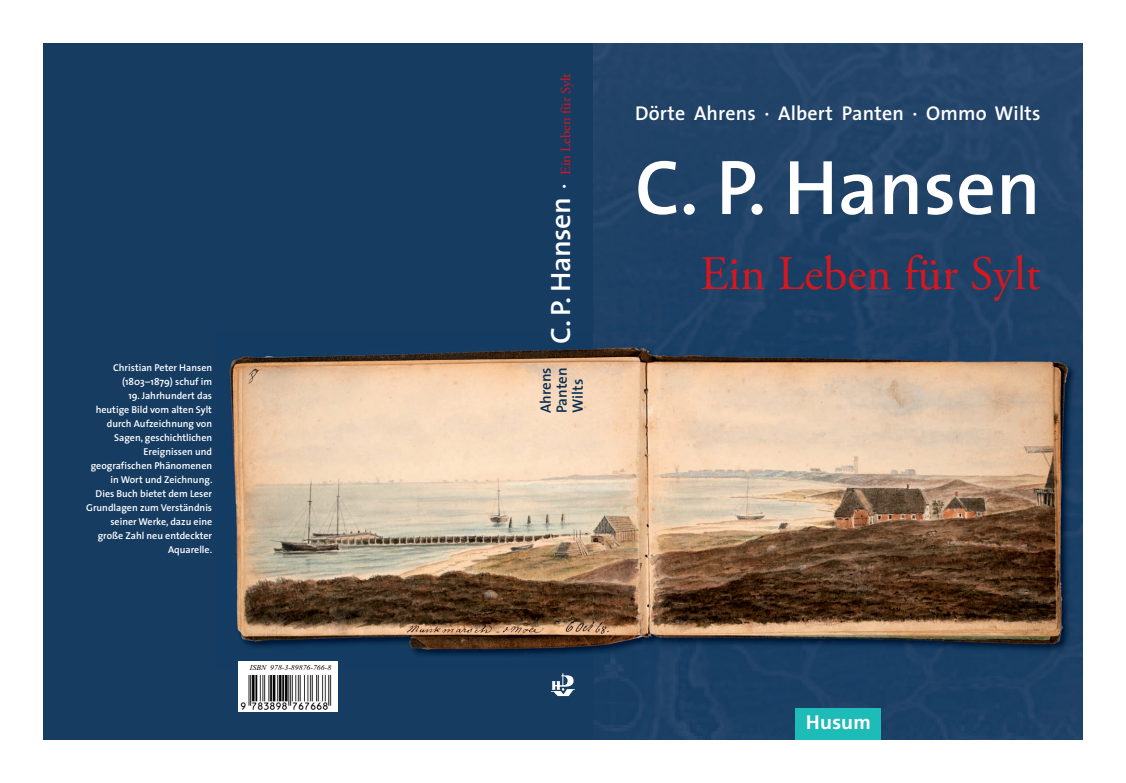
<style>
.page{position:relative;width:1126px;height:783px;background:#fff}
.page>*{position:absolute;margin:0;border:0;box-sizing:border-box;transform-origin:0 0}
.t1{font:600 78px "The Sans";color:#fff}
.t2{font:48px "Adobe Garamond Pro";color:#d7171f}
.t3{font:600 20px "The Sans";letter-spacing:.01em;color:#fff}
.t4{font:700 19.5px "Frutiger LT";letter-spacing:.015em;color:#fff}
.t5{font:600 15px/16px "The Sans";color:#082e54;text-align:justify}
.t6{font:14px "Adobe Garamond Pro";letter-spacing:-.01em;color:#d7171f;scale:1.05 1}
.t7{font:600 10px/14px "The Sans";color:#fff;text-align:right}
.t8{font:italic 7.5px "Times New Roman";letter-spacing:-.005em;color:#000;scale:1.05 1}
.s1{font-family:"The Sans";font-weight:600;font-size:28px;color:#fff}
.s2{font-family:"The Sans";font-weight:600;font-size:20px;color:#fff}
</style>
<div class="page">
<div style="left:0;top:0;width:1125px;height:765px;background:#163c62"></div>
<img style="left:595px;top:723px;width:488px;height:17px">
<div style="left:593px;top:43px;width:490px;height:258px;background:#214368"></div>
<img style="left:238px;top:301px;width:845px;height:422px">
<img style="left:229px;top:333px;width:854px;height:336px">
<div style="left:795px;top:707px;width:85px;height:57px;background:#1dbcb8"></div>
<img style="left:550px;top:672px;width:25px;height:25px">
<div style="left:0;top:0;width:1108px;height:43px;background:#fff"></div>
<div style="left:0;top:740px;width:1125px;height:42px;background:#fff"></div>
<div style="left:0;top:10px;width:43px;height:753px;background:#fff"></div>
<div style="left:1083px;top:0;width:42px;height:782px;background:#fff"></div>
<div style="left:238px;top:661px;width:99px;height:50px;background:#fff"></div>
<img style="left:240px;top:675px;width:92px;height:34px">
<p class="t7" style="left:113px;top:361px;width:100px">Christian Peter Hansen (1803–1879) schuf im</p>
<p class="t7" style="left:86px;top:389px;width:128px">19. Jahrhundert das<br>heutige Bild vom alten Sylt durch Aufzeichnung von<br>Sagen, geschichtlichen<br>Ereignissen und geografischen Phänomenen in Wort und Zeichnung.<br>Dies Buch bietet dem Leser<br>Grundlagen zum Verständnis seiner Werke, dazu eine große Zahl neu entdeckter<br>Aquarelle.</p>
<p class="t8" style="left:250px;top:663px;width:79px">ISBN 978-3-89876-766-8</p>
<h3 class="t6" style="left:560px;top:344px;width:259px;rotate:-90deg"><span class="s1">C. P. Hansen</span> <span class="s2">·</span> Ein Leben für Sylt</h3>
<h3 class="t5" style="left:539px;top:413px;width:47px;rotate:-90deg">Ahrens Panten Wilts</h3>
<h3 class="t3" style="left:635px;top:105px;width:407px">Dörte Ahrens · Albert Panten · Ommo Wilts</h3>
<h1 class="t1" style="left:635px;top:157px;width:407px">C. P. Hansen</h1>
<h2 class="t2" style="left:700px;top:255px;width:341px">Ein Leben für Sylt</h2>
<h3 class="t4" style="left:805px;top:714px;width:67px">Husum</h3>
</div>
